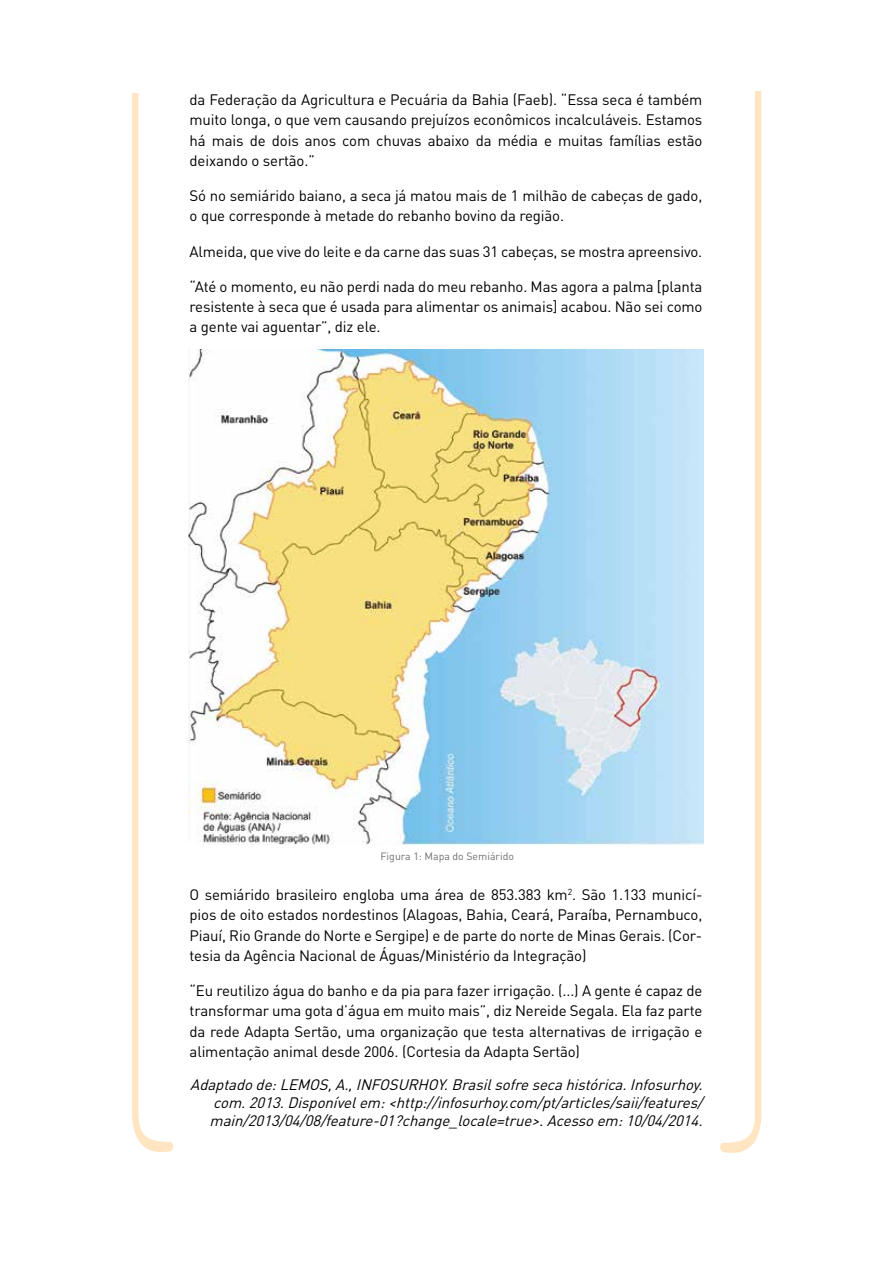
<style>
.page{position:relative;width:893px;height:1263px;background:#fff}
.page>*{position:absolute;margin:0;border:0;box-sizing:border-box;transform-origin:0 0}
.t1{font:15px/20.2px "DIN Pro";letter-spacing:-.01em;color:#000;text-align:justify}
.t2{font:italic 15px/18px "DIN Pro";color:#000;text-align:justify}
.t3{font:10.5px "DIN Pro";color:#6d6e71}
</style>
<div class="page">
<svg style="left:132px;top:94px;width:41px;height:1058px"></svg>
<img style="left:189px;top:349px;width:514px;height:495px">
<svg style="left:720px;top:91px;width:41px;height:1062px"></svg>
<p class="t1" style="left:190px;top:89px;width:514px">da Federação da Agricultura e Pecuária da Bahia (Faeb). “Essa seca é também muito longa, o que vem causando prejuízos econômicos incalculáveis. Estamos há mais de dois anos com chuvas abaixo da média e muitas famílias estão deixando o sertão.”</p>
<p class="t1" style="left:190px;top:185px;width:514px">Só no semiárido baiano, a seca já matou mais de 1 milhão de cabeças de gado, o que corresponde à metade do rebanho bovino da região.</p>
<p class="t1" style="left:190px;top:240px;width:514px">Almeida, que vive do leite e da carne das suas 31 cabeças, se mostra apreensivo.</p>
<p class="t1" style="left:190px;top:276px;width:514px">“Até o momento, eu não perdi nada do meu rebanho. Mas agora a palma [planta resistente à seca que é usada para alimentar os animais] acabou. Não sei como a gente vai aguentar”, diz ele.</p>
<p class="t3" style="left:381px;top:849px;width:135px">Figura 1: Mapa do Semiárido</p>
<p class="t1" style="left:190px;top:884px;width:514px">O semiárido brasileiro engloba uma área de 853.383 km<sup>2</sup>. São 1.133 municí&shy;pios de oito estados nordestinos (Alagoas, Bahia, Ceará, Paraíba, Pernambuco, Piauí, Rio Grande do Norte e Sergipe) e de parte do norte de Minas Gerais. (Cor&shy;tesia da Agência Nacional de Águas/Ministério da Integração)</p>
<p class="t1" style="left:190px;top:980px;width:514px">“Eu reutilizo água do banho e da pia para fazer irrigação. (...) A gente é capaz de transformar uma gota d’água em muito mais”, diz Nereide Segala. Ela faz parte da rede Adapta Sertão, uma organização que testa alternativas de irrigação e alimentação animal desde 2006. (Cortesia da Adapta Sertão)</p>
<p class="t2" style="left:210px;top:1075px;width:499px;text-indent:-19px">Adaptadode:LEMOS,A.,INFOSURHOY.Brasilsofresecahistórica.Infosurhoy. com.2013.Disponívelem:&lt;http://infosurhoy.com/pt/articles/saii/features/ main/2013/04/08/feature-01?change_locale=true&gt;.Acessoem:10/04/2014.</p>
</div>
